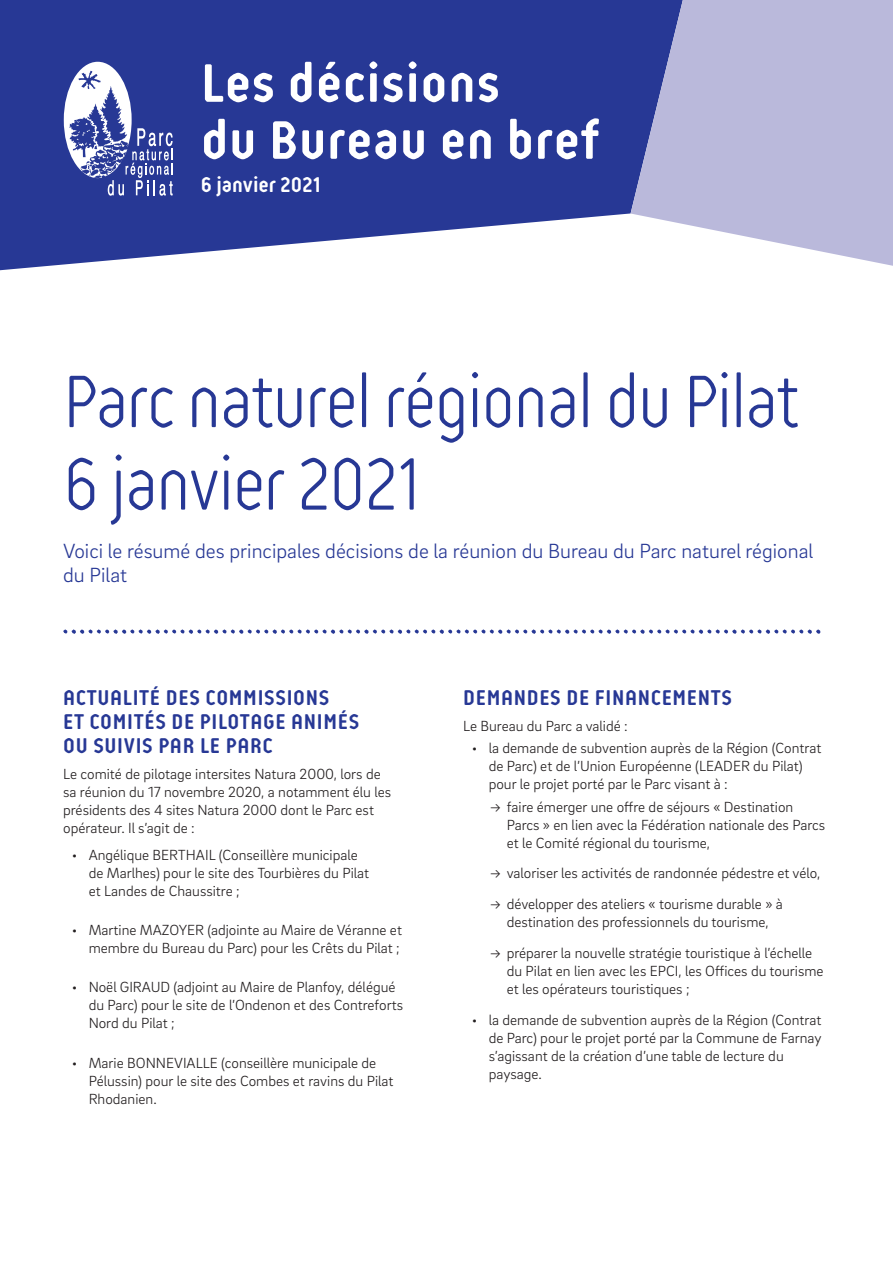
<style>
.page{position:relative;width:893px;height:1263px;background:#fff}
.page>*{position:absolute;margin:0;border:0;box-sizing:border-box;transform-origin:0 0}
.ACCROCHE_-Titre{font:300 78px/82.5px "Reso";letter-spacing:-.025em;color:#273895;scale:.95 1}
.t1{font:700 57px/57px "Reso";letter-spacing:.015em;color:#fff}
.ARTICLE_-_N1_-_titre{font:700 22.5px/24px "Reso";letter-spacing:.03em;color:#273895}
.t2{font:700 22.5px "Reso";color:#fff}
.ACCROCHE_-_Chapô{font:300 21px/24px "Brix Sans";color:#273895}
.ARTICLE_-_courant{font:300 15px/18px "Brix Sans";color:#231f20}
</style>
<div class="page">
<svg style="left:0;top:0;width:631px;height:271px;background:#404fa1"></svg>
<svg style="left:631px;top:0;width:262px;height:266px;background:#b5b5d9"></svg>
<svg style="left:64px;top:62px;width:109px;height:134px"></svg>
<svg style="left:63px;top:629px;width:757px;height:5px"></svg>
<h2 class="t1" style="left:201px;top:55px;width:400px">Les décisions<br>du Bureau en bref</h2>
<h3 class="t2" style="left:201px;top:173px;width:122px">6 janvier 2021</h3>
<p class="ACCROCHE_-Titre" style="left:63px;top:361px;width:777px">Parc naturel régional du Pilat<br>6 janvier 2021</p>
<p class="ACCROCHE_-_Chapô" style="left:63px;top:538px;width:751px">Voici le résumé des principales décisions de la réunion du Bureau du Parc naturel régional du Pilat</p>
<p class="ARTICLE_-_N1_-_titre" style="left:63px;top:685px;width:298px">ACTUALITÉ DES COMMISSIONS<br>ET COMITÉS DE PILOTAGE ANIMÉS<br>OU SUIVIS PAR LE PARC</p>
<p class="ARTICLE_-_courant" style="left:63px;top:764px;width:330px">Le comité de pilotage intersites Natura 2000, lors de sa réunion du 17 novembre 2020, a notamment élu les présidents des 4 sites Natura 2000 dont le Parc est opérateur. Il s’agit de :</p>
<p class="ARTICLE_-_courant" style="left:89px;top:845px;width:282px;text-indent:-17px">• Angélique BERTHAIL (Conseillère municipale de Marlhes) pour le site des Tourbières du Pilat et Landes de Chaussitre ;</p>
<p class="ARTICLE_-_courant" style="left:72px;top:920px;width:332px;text-align:right">• Martine MAZOYER (adjointe au Maire de Véranne et membre du Bureau du Parc) pour les Crêts du Pilat ;</p>
<p class="ARTICLE_-_courant" style="left:89px;top:978px;width:316px;text-indent:-17px">• Noël GIRAUD (adjoint au Maire de Planfoy, délégué du Parc) pour le site de l’Ondenon et des Contreforts<br>Nord du Pilat ;</p>
<p class="ARTICLE_-_courant" style="left:89px;top:1053px;width:306px;text-indent:-17px">• Marie BONNEVIALLE (conseillère municipale de<br>Pélussin) pour le site des Combes et ravins du Pilat<br>Rhodanien.</p>
<p class="ARTICLE_-_N1_-_titre" style="left:463px;top:685px;width:270px">DEMANDES DE FINANCEMENTS</p>
<p class="ARTICLE_-_courant" style="left:463px;top:716px;width:166px">Le Bureau du Parc a validé :</p>
<p class="ARTICLE_-_courant" style="left:489px;top:739px;width:334px;text-indent:-17px">• la demande de subvention auprès de la Région (Contrat de Parc) et de l’Union Européenne (LEADER du Pilat) pour le projet porté par le Parc visant à :</p>
<p class="ARTICLE_-_courant" style="left:507px;top:797px;width:320px;text-indent:-17px">→ faire émerger une offre de séjours « Destination<br>Parcs » en lien avec la Fédération nationale des Parcs et le Comité régional du tourisme,</p>
<p class="ARTICLE_-_courant" style="left:490px;top:864px;width:332px">→ valoriser les activités de randonnée pédestre et vélo,</p>
<p class="ARTICLE_-_courant" style="left:490px;top:895px;width:295px;text-align:center">→ développer des ateliers « tourisme durable » à destination des professionnels du tourisme,</p>
<p class="ARTICLE_-_courant" style="left:507px;top:943px;width:318px;text-indent:-17px">→ préparer la nouvelle stratégie touristique à l’échelle du Pilat en lien avec les EPCI, les Offices du tourisme et les opérateurs touristiques ;</p>
<p class="ARTICLE_-_courant" style="left:489px;top:1010px;width:334px;text-indent:-17px">• la demande de subvention auprès de la Région (Contrat de Parc) pour le projet porté par la Commune de Farnay s’agissant de la création d’une table de lecture du paysage.</p>
</div>
